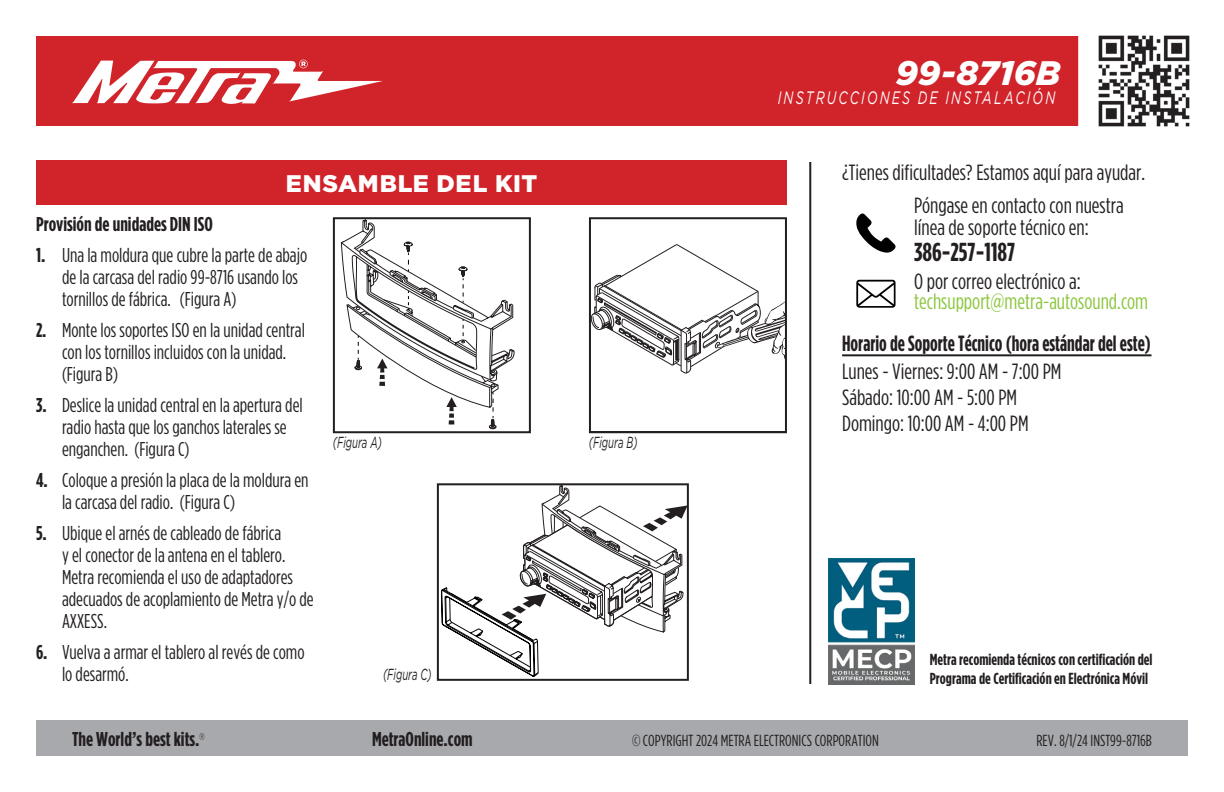
<style>
.page{position:relative;width:1224px;height:792px;background:#fff}
.page>*{position:absolute;margin:0;border:0;box-sizing:border-box;transform-origin:0 0}
.t1{font:italic 900 34px "Gotham";color:#fff}
.t2{font:700 26px "Gotham Condensed";color:#231f20}
.t3{font:900 24px "Gotham";letter-spacing:.03em;color:#fff}
.t4{font:22px/26px "Gotham Condensed";color:#231f20}
.t5{font:700 22px "Gotham Condensed";color:#231f20;scale:.92 1}
.t6{font:22px "Gotham Condensed";color:#8bc63e}
.t7{font:20px/22px "Gotham Condensed";color:#231f20}
.t8{font:700 20px "Gotham Condensed";color:#231f20}
.t9{font:italic 18px "Gotham";letter-spacing:.17em;color:#fff;scale:.7 1}
.t10{font:700 16px/19.2px "Gotham Condensed";color:#231f20}
.t11{font:16px "Gotham Condensed";color:#231f20}
.t12{font:italic 16px "Gotham";color:#231f20;scale:.6 1}
.s1{font-weight:700}
</style>
<div class="page">
<div style="left:36px;top:720px;width:1152px;height:36px;background:#a8a9ad"></div>
<hr style="left:809px;top:162px;width:2px;height:522px;background:#231f20">
<div style="left:36px;top:36px;width:1151px;height:90px;background:#d1232a"></div>
<div style="left:1079px;top:1px;width:120px;height:140px;background:#fff"></div>
<img style="left:1098px;top:35px;width:92px;height:92px">
<svg style="left:72px;top:60px;width:311px;height:44px"></svg>
<img style="left:828px;top:559px;width:87px;height:125px">
<hr style="left:842px;top:354px;width:310px;height:2px;background:#231f20">
<svg style="left:856px;top:214px;width:40px;height:39px"></svg>
<svg style="left:856px;top:280px;width:40px;height:28px"></svg>
<div style="left:36px;top:160px;width:751px;height:44px;background:#d1232a"></div>
<svg style="left:341px;top:220px;width:174px;height:209px"></svg>
<div style="left:333px;top:217px;width:198px;height:216px;border:2px solid #231f20"></div>
<svg style="left:592px;top:244px;width:192px;height:130px"></svg>
<div style="left:589px;top:217px;width:198px;height:216px;border:2px solid #231f20"></div>
<svg style="left:441px;top:486px;width:245px;height:191px"></svg>
<div style="left:437px;top:483px;width:252px;height:198px;border:2px solid #231f20"></div>
<p class="t3" style="left:286px;top:169px;width:253px">ENSAMBLE DEL KIT</p>
<p class="t8" style="left:36px;top:212px;width:178px">Provisión de unidades DIN ISO</p>
<p class="t7" style="left:62px;top:243px;width:247px;text-indent:-26px"><span class="s1">1.</span> Una la moldura que cubre la parte de abajo de la carcasa del radio 99-8716 usando los tornillos de fábrica. (Figura A)</p>
<p class="t7" style="left:62px;top:318px;width:245px;text-indent:-26px"><span class="s1">2.</span> Monte los soportes ISO en la unidad central con los tornillos incluidos con la unidad. (Figura B)</p>
<p class="t7" style="left:62px;top:393px;width:242px;text-indent:-26px"><span class="s1">3.</span> Deslice la unidad central en la apertura del radio hasta que los ganchos laterales se enganchen. (Figura C)</p>
<p class="t7" style="left:62px;top:468px;width:248px;text-indent:-26px"><span class="s1">4.</span> Coloque a presión la placa de la moldura en la carcasa del radio. (Figura C)</p>
<p class="t7" style="left:62px;top:521px;width:253px;text-indent:-26px"><span class="s1">5.</span> Ubique el arnés de cableado de fábrica<br>y el conector de la antena en el tablero.<br>Metra recomienda el uso de adaptadores adecuados de acoplamiento de Metra y/o de AXXESS.</p>
<p class="t7" style="left:62px;top:640px;width:244px;text-indent:-26px"><span class="s1">6.</span> Vuelva a armar el tablero al revés de como lo desarmó.</p>
<p class="t12" style="left:333px;top:434px;width:83px">(Figura A)</p>
<p class="t12" style="left:589px;top:434px;width:82px">(Figura B)</p>
<p class="t12" style="left:383px;top:665px;width:83px">(Figura C)</p>
<h1 class="t1" style="left:896px;top:53px;width:166px">99-8716B</h1>
<p class="t9" style="left:778px;top:87px;width:398px">INSTRUCCIONES DE INSTALACIÓN</p>
<p class="t4" style="left:914px;top:155px;width:233px;line-height:33px;text-indent:-72px">¿Tienes dificultades? Estamos aquí para ayudar.<br>Póngase en contacto con nuestra</p>
<p class="t4" style="left:914px;top:214px;width:176px">línea de soporte técnico en:</p>
<h2 class="t2" style="left:914px;top:237px;width:103px">386-257-1187</h2>
<p class="t4" style="left:914px;top:268px;width:168px">O por correo electrónico a:</p>
<p class="t6" style="left:914px;top:289px;width:236px">techsupport@metra-autosound.com</p>
<p class="t5" style="left:842px;top:330px;width:337px">Horario de Soporte Técnico (hora estándar del este)</p>
<p class="t4" style="left:842px;top:358px;width:221px">Lunes - Viernes: 9:00 AM - 7:00 PM<br>Sábado: 10:00 AM - 5:00 PM<br>Domingo: 10:00 AM - 4:00 PM</p>
<p class="t10" style="left:930px;top:649px;width:224px">Metra recomienda técnicos con certificación del<br>Programa de Certificación en Electrónica Móvil</p>
<p class="t8" style="left:72px;top:728px;width:134px">The World’s best kits.<sup>®</sup></p>
<p class="t8" style="left:372px;top:728px;width:102px">MetraOnline.com</p>
<p class="t11" style="left:632px;top:732px;width:248px">© COPYRIGHT 2024 METRA ELECTRONICS CORPORATION</p>
<p class="t11" style="left:1036px;top:732px;width:117px">REV. 8/1/24 INST99-8716B</p>
</div>
